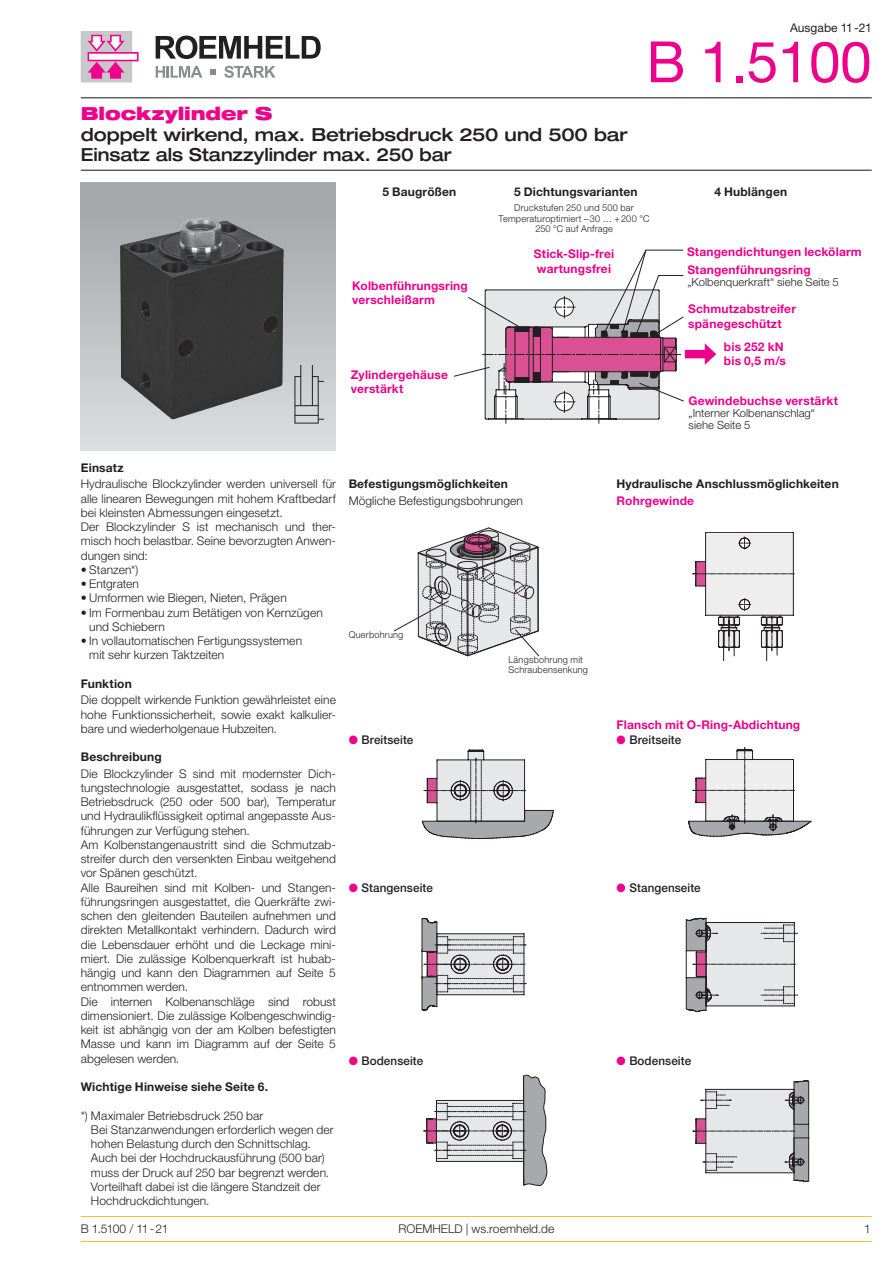
<style>
.page{position:relative;width:893px;height:1263px;background:#fff}
.page>*{position:absolute;margin:0;border:0;box-sizing:border-box;transform-origin:0 0}
.t1{font:57px "Helvetica Neue LT Pro";color:#ed028c}
.t2{font:500 expanded 18px/20.2px "Helvetica Neue LT Pro";letter-spacing:-.005em;color:#231f20}
.t3{font:900 expanded 18px "Helvetica Neue LT Pro";letter-spacing:-.01em;color:#ed028c}
.t4{font:300 12px/14.2px "Helvetica Neue LT Pro";letter-spacing:.005em;color:#231f20}
.t5{font:700 12px/14.4px "Helvetica Neue LT Pro";letter-spacing:.015em;color:#ed028c}
.t6{font:700 12px "Helvetica Neue LT Pro";letter-spacing:.01em;color:#231f20}
.t7{font:500 12px "Helvetica Neue LT Pro";letter-spacing:.01em;color:#231f20}
.t8{font:12px "Helvetica Neue LT Pro";letter-spacing:.005em;color:#231f20}
.t9{font:300 11.25px/12px "Helvetica Neue LT Pro";letter-spacing:.005em;color:#231f20}
.t10{font:300 9.45px/10.5px "Helvetica Neue LT Pro";letter-spacing:.02em;color:#231f20}
.s1{color:#ed028c}
</style>
<div class="page">
<svg style="left:156px;top:36px;width:165px;height:23px"></svg>
<svg style="left:156px;top:66px;width:46px;height:12px"></svg>
<svg style="left:224px;top:66px;width:52px;height:12px"></svg>
<svg style="left:210px;top:69px;width:6px;height:6px"></svg>
<svg style="left:81px;top:31px;width:58px;height:51px"></svg>
<hr style="left:81px;top:170px;width:791px;height:1px;background:#231f20">
<hr style="left:81px;top:97px;width:791px;height:1px;background:#231f20">
<div style="left:81px;top:183px;width:255px;height:267px;background:linear-gradient(to bottom,#a2a3a7,#dbdcdd)"></div>
<hr style="left:312px;top:365px;width:1px;height:41px;background:#231f20">
<svg style="left:306px;top:376px;width:18px;height:47px"></svg>
<svg style="left:422px;top:749px;width:132px;height:90px"></svg>
<svg style="left:422px;top:918px;width:104px;height:93px"></svg>
<svg style="left:692px;top:532px;width:102px;height:129px"></svg>
<svg style="left:688px;top:747px;width:124px;height:90px"></svg>
<svg style="left:685px;top:919px;width:13px;height:94px"></svg>
<svg style="left:686px;top:917px;width:111px;height:95px;background:#cecccf"></svg>
<svg style="left:809px;top:1081px;width:1px;height:101px"></svg>
<svg style="left:692px;top:1080px;width:117px;height:102px"></svg>
<svg style="left:423px;top:1075px;width:124px;height:111px"></svg>
<img style="left:89px;top:196px;width:217px;height:236px">
<svg style="left:393px;top:527px;width:147px;height:130px"></svg>
<svg style="left:454px;top:249px;width:230px;height:175px"></svg>
<div style="left:685px;top:350px;width:24px;height:8px;background:#ed028c"></div>
<svg style="left:705px;top:343px;width:11px;height:22px"></svg>
<hr style="left:81px;top:1241px;width:791px;height:1px;background:#fdbd26">
<hr style="left:81px;top:1216px;width:791px;height:1px;background:#fdbd26">
<p class="t8" style="left:790px;top:20px;width:83px">Ausgabe 11-21</p>
<h2 class="t3" style="left:81px;top:102px;width:193px">Blockzylinder S</h2>
<h2 class="t2" style="left:81px;top:123px;width:549px">doppelt wirkend, max. Betriebsdruck 250 und 500 bar<br>Einsatz als Stanzzylinder max. 250 bar</h2>
<h1 class="t1" style="left:646px;top:27px;width:227px">B 1.5100</h1>
<p class="t6" style="left:382px;top:184px;width:75px">5 Baugrößen</p>
<p class="t6" style="left:514px;top:184px;width:125px">5 Dichtungsvarianten</p>
<p class="t6" style="left:714px;top:184px;width:74px">4 Hublängen</p>
<p class="t10" style="left:499px;top:203px;width:152px;text-align:center">Druckstufen 250 und 500 bar<br>Temperaturoptimiert –30 … +200 °C<br>250 °C auf Anfrage</p>
<p class="t5" style="left:687px;top:242px;width:176px;line-height:18.3px">Stangendichtungen leckölarm<br>Stangenführungsring</p>
<p class="t5" style="left:534px;top:246px;width:82px">Stick-Slip-frei wartungsfrei</p>
<p class="t5" style="left:352px;top:278px;width:117px">Kolbenführungsring</p>
<p class="t9" style="left:687px;top:276px;width:153px">„Kolbenquerkraft“ siehe Seite 5</p>
<p class="t5" style="left:352px;top:292px;width:84px">verschleißarm</p>
<p class="t5" style="left:688px;top:302px;width:109px">Schmutzabstreifer spänegeschützt</p>
<p class="t5" style="left:351px;top:367px;width:99px">Zylindergehäuse verstärkt</p>
<p class="t6" style="left:81px;top:460px;width:44px">Einsatz</p>
<p class="t4" style="left:81px;top:477px;width:257px">Hydraulische Blockzylinder werden universell für alle linearen Bewegungen mit hohem Kraftbedarf bei kleinsten Abmessungen eingesetzt.<br>Der Blockzylinder S ist mechanisch und ther&shy;misch hoch belastbar. Seine bevorzugten Anwen&shy;dungen sind:</p>
<p class="t4" style="left:81px;top:562px;width:59px">• Stanzen*)</p>
<p class="t4" style="left:81px;top:576px;width:60px">• Entgraten</p>
<p class="t4" style="left:81px;top:591px;width:207px">• Umformen wie Biegen, Nieten, Prägen</p>
<p class="t4" style="left:89px;top:605px;width:235px;text-indent:-9px">• Im Formenbau zum Betätigen von Kernzügen und Schiebern</p>
<p class="t4" style="left:89px;top:633px;width:214px;text-indent:-9px">• In vollautomatischen Fertigungssystemen mit sehr kurzen Taktzeiten</p>
<p class="t6" style="left:81px;top:676px;width:53px">Funktion</p>
<p class="t4" style="left:81px;top:693px;width:257px;text-align:justify">Die doppelt wirkende Funktion gewährleistet eine hohe Funktionssicherheit, sowie exakt kalkulier&shy;bare und wiederholgenaue Hubzeiten.</p>
<p class="t6" style="left:81px;top:750px;width:83px">Beschreibung</p>
<p class="t4" style="left:81px;top:766px;width:257px">Die Blockzylinder S sind mit modernster Dich&shy;tungstechnologie ausgestattet, sodass je nach Betriebsdruck (250 oder 500 bar), Temperatur und Hydraulikflüssigkeit optimal angepasste Aus&shy;führungen zur Verfügung stehen.<br>Am Kolbenstangenaustritt sind die Schmutzab&shy;streifer durch den versenkten Einbau weitgehend vor Spänen geschützt.<br>Alle Baureihen sind mit Kolben- und Stangen&shy;führungsringen ausgestattet, die Querkräfte zwi&shy;schen den gleitenden Bauteilen aufnehmen und direkten Metallkontakt verhindern. Dadurch wird die Lebensdauer erhöht und die Leckage mini&shy;miert. Die zulässige Kolbenquerkraft ist hubab&shy;hängig und kann den Diagrammen auf Seite 5 entnommen werden.<br>Die internen Kolbenanschläge sind robust dimensioniert. Die zulässige Kolbengeschwindig&shy;keit ist abhängig von der am Kolben befestigten Masse und kann im Diagramm auf der Seite 5 abgelesen werden.</p>
<p class="t6" style="left:81px;top:1079px;width:189px">Wichtige Hinweise siehe Seite 6.</p>
<p class="t4" style="left:91px;top:1108px;width:244px;text-indent:-10px">*) Maximaler Betriebsdruck 250 bar<br>Bei Stanzanwendungen erforderlich wegen der hohen Belastung durch den Schnittschlag.<br>Auch bei der Hochdruckausführung (500 bar) muss der Druck auf 250 bar begrenzt werden.<br>Vorteilhaft dabei ist die längere Standzeit der Hochdruckdichtungen.</p>
<p class="t6" style="left:349px;top:476px;width:161px">Befestigungsmöglichkeiten</p>
<p class="t4" style="left:349px;top:493px;width:176px">Mögliche Befestigungsbohrungen</p>
<p class="t10" style="left:349px;top:630px;width:56px">Querbohrung</p>
<p class="t7" style="left:349px;top:732px;width:66px"><span class="s1">●</span> Breitseite</p>
<p class="t7" style="left:349px;top:881px;width:86px"><span class="s1">●</span> Stangenseite</p>
<p class="t7" style="left:349px;top:1053px;width:76px"><span class="s1">●</span> Bodenseite</p>
<p class="t10" style="left:508px;top:654px;width:81px">Längsbohrung mit<br>Schraubensenkung</p>
<p class="t5" style="left:724px;top:339px;width:64px">bis 252 kN bis 0,5 m/s</p>
<p class="t5" style="left:688px;top:394px;width:151px">Gewindebuchse verstärkt</p>
<p class="t9" style="left:688px;top:407px;width:128px">„Interner Kolbenanschlag“ siehe Seite 5</p>
<p class="t6" style="left:617px;top:476px;width:224px">Hydraulische Anschlussmöglichkeiten</p>
<p class="t5" style="left:617px;top:493px;width:79px">Rohrgewinde</p>
<p class="t5" style="left:617px;top:717px;width:185px">Flansch mit O-Ring-Abdichtung</p>
<p class="t7" style="left:617px;top:732px;width:66px"><span class="s1">●</span> Breitseite</p>
<p class="t7" style="left:617px;top:881px;width:86px"><span class="s1">●</span> Stangenseite</p>
<p class="t7" style="left:617px;top:1053px;width:76px"><span class="s1">●</span> Bodenseite</p>
<p class="t4" style="left:81px;top:1221px;width:89px">B 1.5100 / 11-21</p>
<p class="t4" style="left:398px;top:1221px;width:157px">ROEMHELD | ws.roemheld.de</p>
<p class="t4" style="left:864px;top:1221px;width:8px">1</p>
</div>
